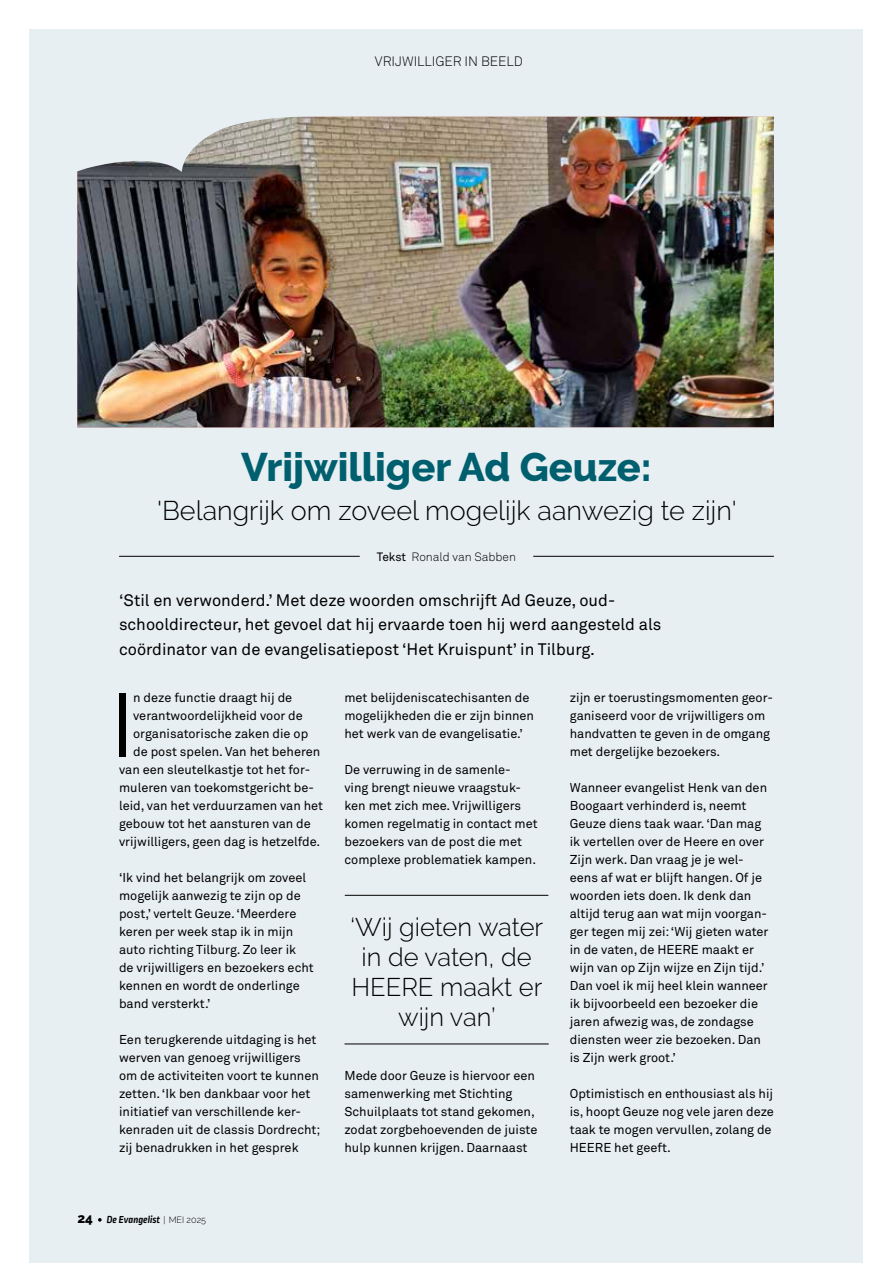
<style>
.page{position:relative;width:893px;height:1263px;background:#fff}
.page>*{position:absolute;margin:0;border:0;box-sizing:border-box;transform-origin:0 0}
.t1{font:88.8px "Raleway";color:#000}
.t2{font:800 39.75px "Raleway";color:#005f6e}
.t3{font:300 27px "Raleway";color:#000}
.t4{font:300 25.5px/30px "Raleway";color:#000;text-align:center}
.t5{font:16.5px/24.9px "Akkurat Pro";color:#000}
.t6{font:13.5px "Akkurat Light Pro";color:#000}
.t7{font:12.75px/18px "Akkurat Pro";color:#000}
.t8{font:12px "Akkurat Light Pro";color:#000}
.t9{font:italic 700 10.65px "Ropa Soft Pro";color:#000}
.s1{font-family:"Akkurat Pro"}
.s2{font-family:"Raleway";font-weight:800;font-style:normal;font-size:13.5px}
.s3{font-family:"Raleway";font-weight:300;font-style:normal;font-size:9px}
</style>
<div class="page">
<div style="left:30px;top:30px;width:833px;height:1233px;background:#e8eff2"></div>
<img style="left:77px;top:117px;width:697px;height:310px">
<hr style="left:533px;top:556px;width:241px;height:1px;background:#000">
<hr style="left:119px;top:556px;width:241px;height:1px;background:#000">
<svg style="left:77px;top:116px;width:245px;height:57px"></svg>
<hr style="left:345px;top:895px;width:203px;height:1px;background:#000">
<hr style="left:344px;top:1044px;width:205px;height:1px;background:#000">
<svg style="left:98px;top:1218px;width:4px;height:4px"></svg>
<p class="t6" style="left:375px;top:53px;width:149px">VRIJWILLIGER IN BEELD</p>
<h2 class="t2" style="left:241px;top:444px;width:412px">Vrijwilliger Ad Geuze:</h2>
<h3 class="t3" style="left:157px;top:494px;width:581px">'Belangrijk om zoveel mogelijk aanwezig te zijn'</h3>
<p class="t8" style="left:377px;top:549px;width:141px"><span class="s1">Tekst</span> Ronald van Sabben</p>
<p class="t5" style="left:119px;top:588px;width:544px">‘Stil en verwonderd.’ Met deze woorden omschrijft Ad Geuze, oud&shy;schooldirecteur, het gevoel dat hij ervaarde toen hij werd aangesteld als coördinator van de evangelisatiepost ‘Het Kruispunt’ in Tilburg.</p>
<h1 class="t1" style="left:111px;top:673px;width:24px">I</h1>
<p class="t7" style="left:133px;top:689px;width:161px">n deze functie draagt hij de</p>
<p class="t7" style="left:133px;top:707px;width:171px">verantwoordelijkheid voor de</p>
<p class="t7" style="left:133px;top:725px;width:177px">organisatorische zaken die op</p>
<p class="t7" style="left:133px;top:743px;width:189px">de post spelen. Van het beheren</p>
<p class="t7" style="left:119px;top:761px;width:193px">van een sleutelkastje tot het for-</p>
<p class="t7" style="left:119px;top:779px;width:197px">muleren van toekomstgericht be-</p>
<p class="t7" style="left:119px;top:797px;width:206px">leid, van het verduurzamen van het</p>
<p class="t7" style="left:119px;top:815px;width:193px">gebouw tot het aansturen van de</p>
<p class="t7" style="left:119px;top:833px;width:203px">vrijwilligers, geen dag is hetzelfde.</p>
<p class="t7" style="left:119px;top:869px;width:196px">‘Ik vind het belangrijk om zoveel mogelijk aanwezig te zijn op de post,’ vertelt Geuze. ‘Meerdere keren per week stap ik in mijn auto richting Tilburg. Zo leer ik de vrijwilligers en bezoekers echt kennen en wordt de onderlinge band versterkt.’</p>
<p class="t7" style="left:119px;top:1031px;width:203px">Een terugkerende uitdaging is het werven van genoeg vrijwilligers om de activiteiten voort te kunnen zetten. ‘Ik ben dankbaar voor het initiatief van verschillende ker&shy;kenraden uit de classis Dordrecht; zij benadrukken in het gesprek</p>
<p class="t7" style="left:344px;top:689px;width:191px">met belijdeniscatechisanten de mogelijkheden die er zijn binnen het werk van de evangelisatie.’</p>
<p class="t7" style="left:344px;top:761px;width:195px">De verruwing in de samenle&shy;ving brengt nieuwe vraagstuk&shy;ken met zich mee. Vrijwilligers komen regelmatig in contact met bezoekers van de post die met complexe problematiek kampen.</p>
<h3 class="t4" style="left:351px;top:912px;width:194px">‘Wij gieten water in de vaten, de<br>HEERE maakt er wijn van’</h3>
<p class="t7" style="left:344px;top:1067px;width:194px">Mede door Geuze is hiervoor een samenwerking met Stichting<br>Schuilplaats tot stand gekomen, zodat zorgbehoevenden de juiste hulp kunnen krijgen. Daarnaast</p>
<p class="t9" style="left:77px;top:1213px;width:130px"><span class="s2">24</span> De Evangelist <span class="s3">| MEI 2025</span></p>
<p class="t7" style="left:570px;top:689px;width:205px">zijn er toerustingsmomenten geor&shy;ganiseerd voor de vrijwilligers om handvatten te geven in de omgang met dergelijke bezoekers.</p>
<p class="t7" style="left:570px;top:779px;width:200px">Wanneer evangelist Henk van den<br>Boogaart verhinderd is, neemt<br>Geuze diens taak waar. ‘Dan mag ik vertellen over de Heere en over<br>Zijn werk. Dan vraag je je wel&shy;eens af wat er blijft hangen. Of je woorden iets doen. Ik denk dan altijd terug aan wat mijn voorgan&shy;ger tegen mij zei: ‘Wij gieten water in de vaten, de HEERE maakt er wijn van op Zijn wijze en Zijn tijd.’<br>Dan voel ik mij heel klein wanneer ik bijvoorbeeld een bezoeker die jaren afwezig was, de zondagse diensten weer zie bezoeken. Dan is Zijn werk groot.’</p>
<p class="t7" style="left:570px;top:1085px;width:206px">Optimistisch en enthousiast als hij is, hoopt Geuze nog vele jaren deze taak te mogen vervullen, zolang de<br>HEERE het geeft.</p>
</div>
